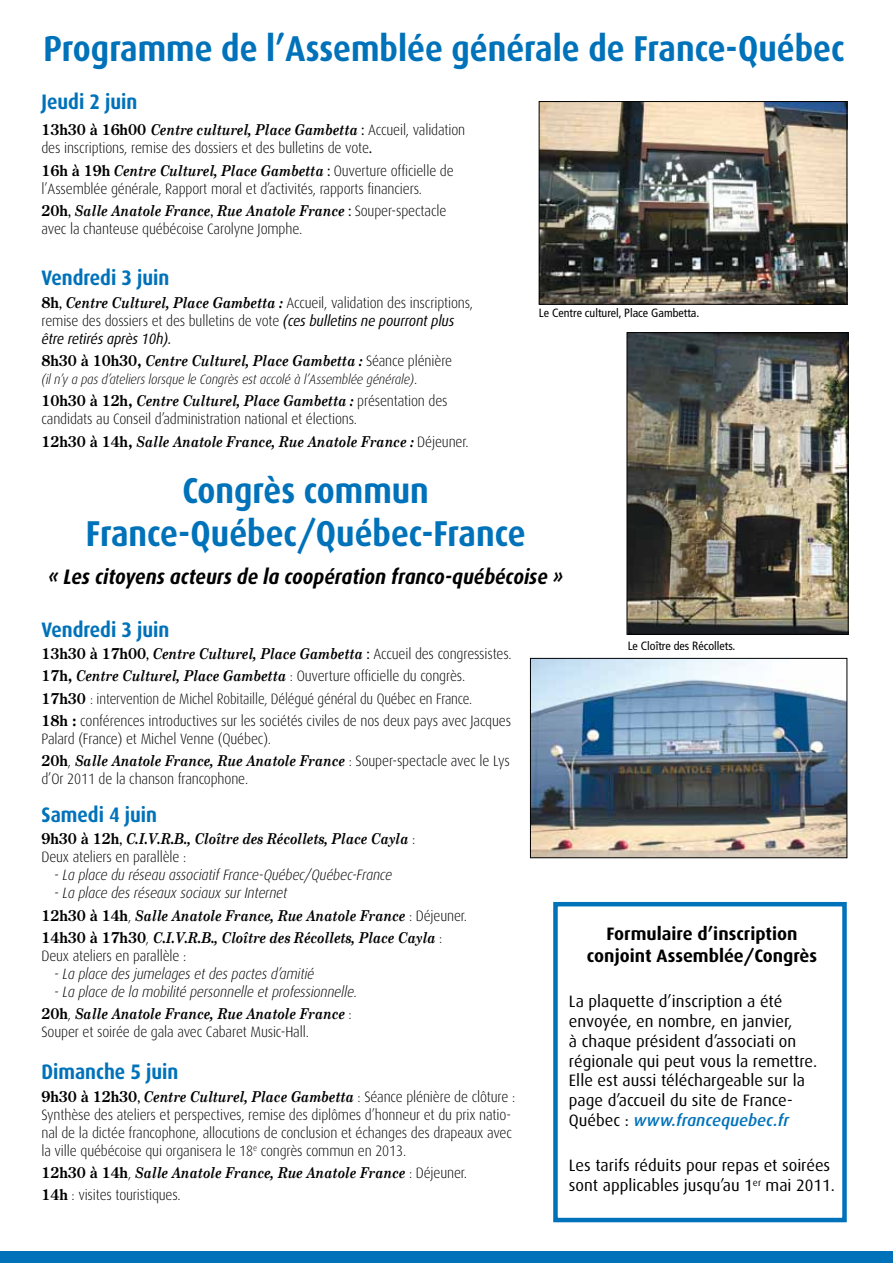
<style>
.page{position:relative;width:893px;height:1263px;background:#fff}
.page>*{position:absolute;margin:0;border:0;box-sizing:border-box;transform-origin:0 0}
.t1{font:700 36px/43.2px "Dax";color:#0072ba;text-align:center;scale:.9 1}
.t2{font:700 21px "Dax";color:#0072ba;scale:.9 1}
.t3{font:italic 700 21px "Dax";color:#000;scale:.9 1}
.t4{font:700 18px/21.6px "Dax";color:#000;text-align:center}
.t5{font:16.5px/19.8px "Dax";color:#000}
.t6{font:300 15px/18px "Dax";letter-spacing:-.01em;color:#000;scale:.92 1}
.t7{font:italic 700 15px/22.2px "Century Schoolbook";letter-spacing:-.01em;color:#000;scale:.85 1}
.t8{font:italic 300 15px "Dax";letter-spacing:-.01em;color:#000;scale:.92 1}
.t9{font:italic 300 13.5px "Dax";letter-spacing:-.01em;color:#000;scale:.92 1}
.t10{font:condensed 12px "Frutiger";color:#000}
.s1{font-family:"Century Old Style Std";font-style:normal}
.s2{font-family:"Century Old Style Std";font-weight:400;font-style:normal}
.s3{font-family:"Dax";font-weight:300;font-style:normal}
.s4{font-family:"Century Old Style Std";font-weight:400}
.s5{font-family:"Century Old Style Std";font-weight:700}
.s6{font-family:"Century Schoolbook";font-weight:700;font-style:italic}
.s7{font-weight:400;font-style:italic}
.s8{font-style:normal;font-size:15px}
.s9{font-weight:500;font-style:italic;color:#0072ba}
</style>
<div class="page">
<div style="left:0;top:1251px;width:893px;height:12px;background:#0072ba"></div>
<img style="left:541px;top:103px;width:304px;height:199px">
<div style="left:539px;top:101px;width:308px;height:203px;border:1px solid #000"></div>
<img style="left:532px;top:660px;width:313px;height:196px">
<div style="left:530px;top:658px;width:317px;height:200px;border:1px solid #000"></div>
<img style="left:629px;top:334px;width:217px;height:298px">
<div style="left:627px;top:332px;width:221px;height:302px;border:1px solid #000"></div>
<div style="left:553px;top:902px;width:294px;height:320px;border:4px solid #0072ba"></div>
<h1 class="t1" style="left:43px;top:27px;width:892px">Programme de l’Assemblée générale de France-Québec</h1>
<h2 class="t2" style="left:41px;top:90px;width:108px">Jeudi 2 juin</h2>
<p class="t7" style="left:41px;top:118px;width:500px"><span class="s1">13h30 à 16h00</span> Centre culturel, Place Gambetta <span class="s2">:</span> <span class="s3">Accueil, validation</span></p>
<p class="t6" style="left:41px;top:139px;width:361px">des inscriptions, remise des dossiers et des bulletins de vote<span class="s4">.</span></p>
<p class="t7" style="left:41px;top:159px;width:487px"><span class="s1">16h à 19h</span> Centre Culturel, Place Gambetta <span class="s2">:</span> <span class="s3">Ouverture officielle de</span></p>
<p class="t6" style="left:41px;top:179px;width:415px">l’Assemblée générale, Rapport moral et d’activités, rapports financiers.</p>
<p class="t7" style="left:41px;top:199px;width:478px"><span class="s1">20h</span><span class="s2">,</span> Salle Anatole France<span class="s2">,</span> Rue Anatole France <span class="s2">:</span> <span class="s3">Souper-spectacle</span></p>
<p class="t6" style="left:41px;top:220px;width:285px">avec la chanteuse québécoise Carolyne Jomphe.</p>
<h2 class="t2" style="left:41px;top:266px;width:144px">Vendredi 3 juin</h2>
<p class="t6" style="left:41px;top:294px;width:471px"><span class="s5">8h</span><span class="s4">,</span> <span class="s6">Centre Culturel, Place Gambetta :</span> Accueil, validation des inscriptions, remise des dossiers et des bulletins de vote <span class="s7">(ces bulletins ne pourront plus être retirés après 10h).</span></p>
<p class="t7" style="left:41px;top:349px;width:485px"><span class="s1">8h30 à 10h30,</span> Centre Culturel, Place Gambetta : <span class="s3">Séance plénière</span></p>
<p class="t9" style="left:41px;top:372px;width:410px">(il n’y a pas d’ateliers lorsque le Congrès est accolé à l’Assemblée générale)<span class="s8">.</span></p>
<p class="t7" style="left:41px;top:389px;width:479px"><span class="s1">10h30 à 12h,</span> Centre Culturel, Place Gambetta : <span class="s3">présentation des</span></p>
<p class="t6" style="left:41px;top:410px;width:345px">candidats au Conseil d’administration national et élections.</p>
<p class="t7" style="left:41px;top:430px;width:504px"><span class="s1">12h30 à 14h,</span> Salle Anatole France, Rue Anatole France : <span class="s3">Déjeuner.</span></p>
<p class="t10" style="left:539px;top:306px;width:162px">Le Centre culturel, Place Gambetta.</p>
<h1 class="t1" style="left:86px;top:469px;width:490px">Congrès commun<br>France-Québec/Québec-France</h1>
<h2 class="t3" style="left:48px;top:565px;width:574px">« Les citoyens acteurs de la coopération franco-québécoise »</h2>
<h2 class="t2" style="left:41px;top:618px;width:144px">Vendredi 3 juin</h2>
<p class="t7" style="left:41px;top:642px;width:555px"><span class="s1">13h30 à 17h00</span><span class="s2">,</span> Centre Culturel, Place Gambetta <span class="s2">:</span> <span class="s3">Accueil des congressistes.</span></p>
<p class="t6" style="left:41px;top:665px;width:512px;line-height:22.2px"><span class="s5">17h,</span> <span class="s6">Centre Culturel, Place Gambetta</span> : Ouverture officielle du congrès.<br><span class="s5">17h30</span> : intervention de Michel Robitaille, Délégué général du Québec en France.<br><span class="s5">18h :</span> conférences introductives sur les sociétés civiles de nos deux pays avec Jacques</p>
<p class="t6" style="left:41px;top:730px;width:251px">Palard (France) et Michel Venne (Québec).</p>
<p class="t7" style="left:41px;top:749px;width:552px"><span class="s1">20h</span><span class="s3">,</span> Salle Anatole France, Rue Anatole France <span class="s3">: Souper-spectacle avec le Lys</span></p>
<p class="t6" style="left:41px;top:770px;width:226px">d’Or 2011 de la chanson francophone.</p>
<h2 class="t2" style="left:41px;top:803px;width:130px">Samedi 4 juin</h2>
<p class="t7" style="left:41px;top:827px;width:441px"><span class="s1">9h30 à 12h</span><span class="s2">,</span> C.I.V.R.B., Cloître des Récollets, Place Cayla <span class="s3">:</span></p>
<p class="t6" style="left:41px;top:848px;width:159px">Deux ateliers en parallèle :</p>
<p class="t8" style="left:54px;top:867px;width:369px">- La place du réseau associatif France-Québec/Québec-France</p>
<p class="t8" style="left:54px;top:885px;width:255px">- La place des réseaux sociaux sur Internet</p>
<p class="t7" style="left:41px;top:904px;width:502px"><span class="s1">12h30 à 14h</span><span class="s3">,</span> Salle Anatole France, Rue Anatole France <span class="s3">: Déjeuner.<br></span><span class="s1">14h30 à 17h30</span><span class="s3">,</span> C.I.V.R.B., Cloître des Récollets, Place Cayla <span class="s3">:</span></p>
<p class="t6" style="left:41px;top:947px;width:159px">Deux ateliers en parallèle :</p>
<p class="t8" style="left:54px;top:965px;width:284px">- La place des jumelages et des pactes d’amitié</p>
<p class="t8" style="left:54px;top:983px;width:331px">- La place de la mobilité personnelle et professionnelle.</p>
<p class="t7" style="left:41px;top:1002px;width:367px"><span class="s1">20h</span><span class="s3">,</span> Salle Anatole France, Rue Anatole France <span class="s3">:</span></p>
<p class="t6" style="left:41px;top:1023px;width:292px">Souper et soirée de gala avec Cabaret Music-Hall.</p>
<h2 class="t2" style="left:41px;top:1060px;width:154px">Dimanche 5 juin</h2>
<p class="t7" style="left:41px;top:1085px;width:559px"><span class="s1">9h30 à 12h30</span><span class="s2">,</span> Centre Culturel, Place Gambetta <span class="s3">: Séance plénière de clôture :</span></p>
<p class="t6" style="left:41px;top:1105px;width:513px;text-align:justify">Synthèse des ateliers et perspectives, remise des diplômes d’honneur et du prix natio&shy;nal de la dictée francophone, allocutions de conclusion et échanges des drapeaux avec la ville québécoise qui organisera le 18<sup>e</sup> congrès commun en 2013.</p>
<p class="t7" style="left:41px;top:1161px;width:502px"><span class="s1">12h30 à 14h</span><span class="s3">,</span> Salle Anatole France, Rue Anatole France <span class="s3">: Déjeuner.</span></p>
<p class="t6" style="left:41px;top:1186px;width:153px"><span class="s5">14h</span> : visites touristiques.</p>
<p class="t10" style="left:628px;top:639px;width:109px">Le Cloître des Récollets.</p>
<p class="t4" style="left:587px;top:923px;width:232px">Formulaire d’inscription conjoint Assemblée/Congrès</p>
<p class="t5" style="left:569px;top:992px;width:250px">La plaquette d’inscription a été envoyée, en nombre, en janvier,<br>à chaque président d’associati on régionale qui peut vous la remettre.<br>Elle est aussi téléchargeable sur la page d’accueil du site de France-Québec : <span class="s9">www.francequebec.fr</span></p>
<p class="t5" style="left:569px;top:1156px;width:268px">Les tarifs réduits pour repas et soirées sont applicables jusqu’au 1<sup>er</sup> mai 2011.</p>
</div>
